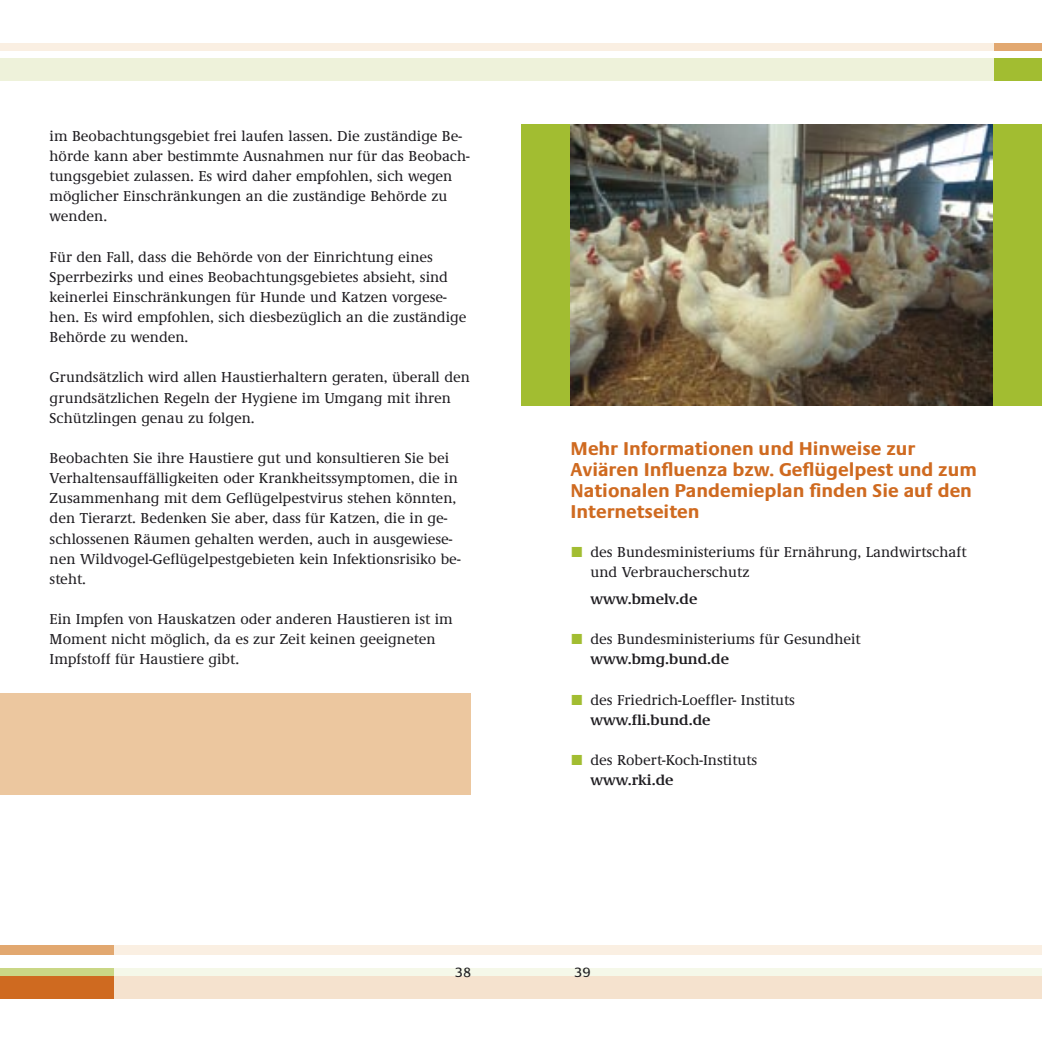
<style>
.page{position:relative;width:1042px;height:1042px;background:#fff}
.page>*{position:absolute;margin:0;border:0;box-sizing:border-box;transform-origin:0 0}
.t1{font:700 19.25px/21px "Praxis EF";color:#cf6a20}
.t2{font:500 14.88px/20.1px "Demos EF";color:#1f1d21}
.t3{font:600 14.88px "Demos EF";color:#1f1d21}
.t4{font:14px "Praxis EF";color:#1f1d21}
.s1{font-family:"The Mix Expert";font-weight:400;color:#a2bd31}
.s2{font-weight:600}
</style>
<div class="page">
<div style="left:0;top:976px;width:521px;height:22px;background:#cf6a20"></div>
<div style="left:0;top:968px;width:521px;height:8px;background:#cad786"></div>
<div style="left:0;top:945px;width:521px;height:10px;background:#e2a870"></div>
<div style="left:521px;top:58px;width:521px;height:23px;background:#a2bd31"></div>
<div style="left:521px;top:43px;width:521px;height:7px;background:#e2a870"></div>
<svg style="left:0;top:43px;width:521px;height:38px"></svg>
<div style="left:521px;top:58px;width:472px;height:23px;background:#eef2da"></div>
<div style="left:521px;top:43px;width:472px;height:7px;background:#faefe2"></div>
<svg style="left:114px;top:945px;width:928px;height:54px"></svg>
<div style="left:521px;top:976px;width:521px;height:22px;background:#f5e2ce"></div>
<div style="left:521px;top:968px;width:521px;height:8px;background:#f5f8e9"></div>
<div style="left:521px;top:955px;width:521px;height:13px;background:#fff"></div>
<div style="left:521px;top:945px;width:521px;height:10px;background:#faefe2"></div>
<div style="left:521px;top:124px;width:521px;height:281px;background:#a2bd31"></div>
<img style="left:570px;top:124px;width:422px;height:281px">
<div style="left:0;top:693px;width:470px;height:101px;background:#ecc79f"></div>
<p class="t2" style="left:50px;top:126px;width:422px">im Beobachtungsgebiet frei laufen lassen. Die zuständige Be&shy;hörde kann aber bestimmte Ausnahmen nur für das Beobach&shy;tungsgebiet zulassen. Es wird daher empfohlen, sich wegen möglicher Einschränkungen an die zuständige Behörde zu wenden.</p>
<p class="t2" style="left:50px;top:247px;width:418px">Für den Fall, dass die Behörde von der Einrichtung eines Sperrbezirks und eines Beobachtungsgebietes absieht, sind keinerlei Einschränkungen für Hunde und Katzen vorgese&shy;hen. Es wird empfohlen, sich diesbezüglich an die zuständige Behörde zu wenden.</p>
<p class="t2" style="left:50px;top:368px;width:422px">Grundsätzlich wird allen Haustierhaltern geraten, überall den grundsätzlichen Regeln der Hygiene im Umgang mit ihren<br>Schützlingen genau zu folgen.</p>
<p class="t2" style="left:50px;top:448px;width:412px">Beobachten Sie ihre Haustiere gut und konsultieren Sie bei Verhaltensauffälligkeiten oder Krankheitssymptomen, die in Zusammenhang mit dem Geflügelpestvirus stehen könnten, den Tierarzt. Bedenken Sie aber, dass für Katzen, die in ge&shy;schlossenen Räumen gehalten werden, auch in ausgewiese&shy;nen Wildvogel-Geflügelpestgebieten kein Infektionsrisiko be&shy;steht.</p>
<p class="t2" style="left:50px;top:609px;width:405px">Ein Impfen von Hauskatzen oder anderen Haustieren ist im<br>Moment nicht möglich, da es zur Zeit keinen geeigneten<br>Impfstoff für Haustiere gibt.</p>
<p class="t1" style="left:570px;top:438px;width:408px">Mehr Informationen und Hinweise zur Aviären Influenza bzw. Geflügelpest und zum Nationalen Pandemieplan finden Sie auf den Internetseiten</p>
<p class="t2" style="left:590px;top:542px;width:378px;text-indent:-20px"><span class="s1">ó</span> des Bundesministeriums für Ernährung, Landwirtschaft und Verbraucherschutz</p>
<p class="t3" style="left:590px;top:591px;width:108px">www.bmelv.de</p>
<p class="t2" style="left:590px;top:629px;width:272px;text-indent:-20px"><span class="s1">ó</span> des Bundesministeriums für Gesundheit <span class="s2">www.bmg.bund.de</span></p>
<p class="t2" style="left:590px;top:690px;width:206px;text-indent:-20px"><span class="s1">ó</span> des Friedrich-Loeffler- Instituts <span class="s2">www.fli.bund.de</span></p>
<p class="t2" style="left:590px;top:750px;width:168px;text-indent:-20px"><span class="s1">ó</span> des Robert-Koch-Instituts <span class="s2">www.rki.de</span></p>
<p class="t4" style="left:455px;top:964px;width:18px">38</p>
<p class="t4" style="left:574px;top:964px;width:18px">39</p>
</div>
